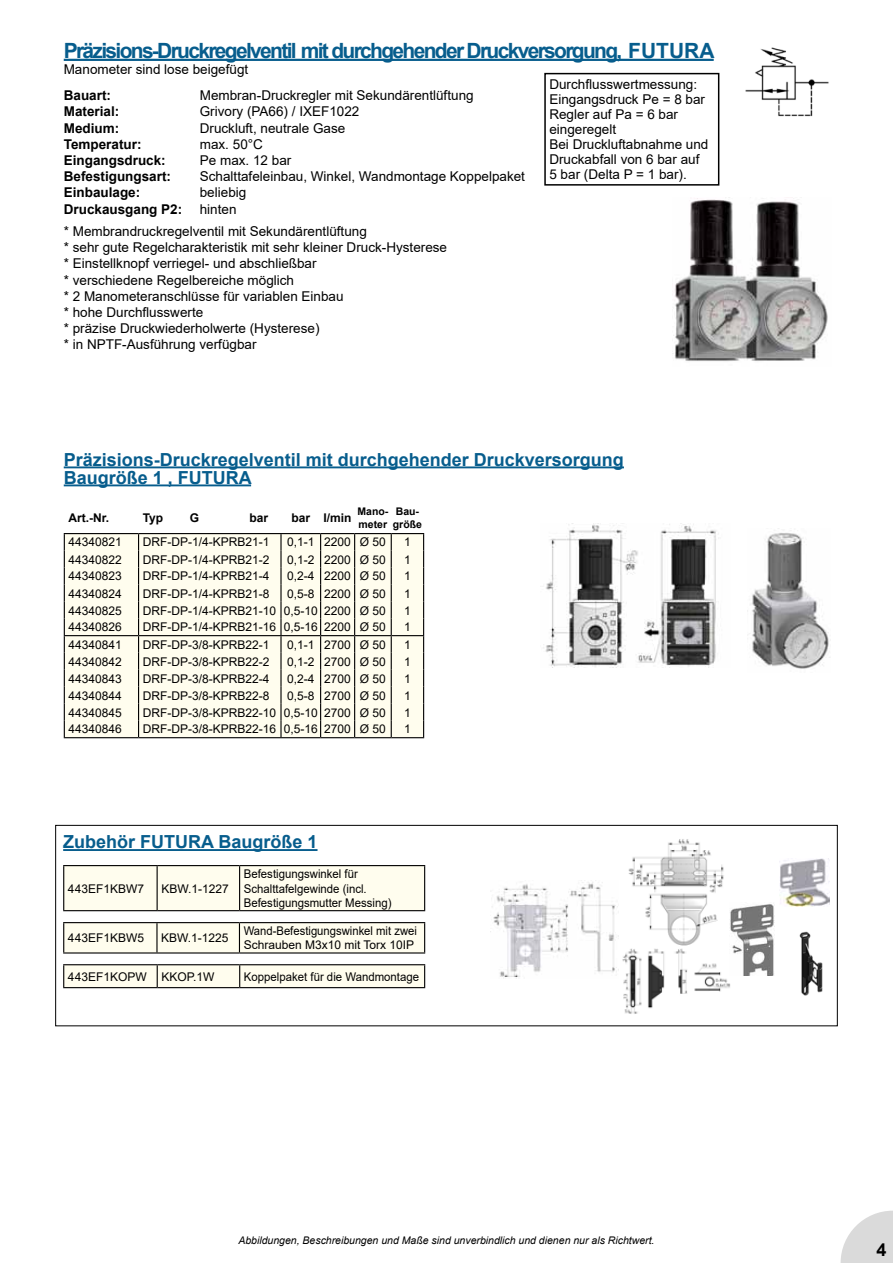
<style>
.page{position:relative;width:893px;height:1263px;background:#fff}
.page>*{position:absolute;margin:0;border:0;box-sizing:border-box;transform-origin:0 0}
.t1{font:700 21px "Arial";letter-spacing:-.08em;color:#075d8d}
.t2{font:700 18px/18px "Arial";color:#075d8d}
.t3{font:700 18px "Arial";color:#000}
.t4{font:13.5px/16.2px "Arial";color:#000}
.t5{font:700 13.5px "Arial";color:#000}
.t6{font:12px "Arial";color:#000}
.t7{font:12px/14.4px "Arial";color:#000;scale:.95 1}
.t8{font:12px/14.4px "Arial";color:#000;scale:.94 1}
.t9{font:700 12px "Arial";color:#000}
.t10{font:italic 10.5px "Arial";color:#000}
.t11{font:700 10.5px/12.6px "Arial";color:#000}
</style>
<div class="page">
<hr style="left:64px;top:59px;width:650px;height:2px;background:#075d8d">
<img style="left:745px;top:47px;width:84px;height:70px">
<img style="left:672px;top:197px;width:156px;height:164px">
<div style="left:544px;top:73px;width:175px;height:113px;border:2px solid #000"></div>
<div style="left:55px;top:825px;width:783px;height:201px;border:1px solid #000"></div>
<img style="left:492px;top:882px;width:126px;height:96px">
<hr style="left:63px;top:849px;width:255px;height:2px;background:#075d8d">
<img style="left:628px;top:839px;width:96px;height:107px">
<img style="left:779px;top:858px;width:50px;height:48px">
<img style="left:799px;top:931px;width:24px;height:64px">
<img style="left:622px;top:948px;width:109px;height:66px">
<hr style="left:63px;top:922px;width:94px;height:1px;background:#000">
<hr style="left:157px;top:922px;width:82px;height:1px;background:#000">
<hr style="left:239px;top:922px;width:186px;height:1px;background:#000">
<svg style="left:63px;top:923px;width:362px;height:30px;background:#f5f3e4"></svg>
<hr style="left:63px;top:964px;width:94px;height:1px;background:#000">
<hr style="left:157px;top:964px;width:83px;height:1px;background:#000">
<hr style="left:240px;top:964px;width:185px;height:1px;background:#000">
<svg style="left:63px;top:965px;width:362px;height:23px;background:#eeecde"></svg>
<div style="left:64px;top:866px;width:360px;height:44px;background:#fffdee"></div>
<hr style="left:63px;top:865px;width:94px;height:1px;background:#000">
<hr style="left:63px;top:866px;width:1px;height:44px;background:#000">
<hr style="left:157px;top:865px;width:83px;height:1px;background:#000">
<hr style="left:157px;top:866px;width:1px;height:44px;background:#000">
<hr style="left:240px;top:865px;width:185px;height:1px;background:#000">
<hr style="left:239px;top:866px;width:1px;height:44px;background:#000">
<hr style="left:63px;top:910px;width:94px;height:1px;background:#000">
<hr style="left:157px;top:910px;width:83px;height:1px;background:#000">
<hr style="left:240px;top:910px;width:185px;height:1px;background:#000">
<hr style="left:424px;top:866px;width:1px;height:44px;background:#000">
<img style="left:730px;top:904px;width:45px;height:72px">
<img style="left:543px;top:523px;width:176px;height:145px">
<img style="left:752px;top:528px;width:78px;height:141px">
<div style="left:65px;top:534px;width:358px;height:203px;background:#fffdee"></div>
<hr style="left:64px;top:635px;width:75px;height:1px;background:#000">
<hr style="left:139px;top:635px;width:142px;height:1px;background:#000">
<hr style="left:281px;top:635px;width:40px;height:1px;background:#000">
<hr style="left:321px;top:635px;width:34px;height:1px;background:#000">
<hr style="left:355px;top:635px;width:36px;height:1px;background:#000">
<hr style="left:391px;top:635px;width:33px;height:1px;background:#000">
<svg style="left:423px;top:534px;width:1px;height:203px"></svg>
<hr style="left:64px;top:737px;width:75px;height:1px;background:#000">
<hr style="left:139px;top:737px;width:142px;height:1px;background:#000">
<hr style="left:281px;top:737px;width:40px;height:1px;background:#000">
<hr style="left:321px;top:737px;width:34px;height:1px;background:#000">
<hr style="left:355px;top:737px;width:36px;height:1px;background:#000">
<hr style="left:391px;top:737px;width:33px;height:1px;background:#000">
<hr style="left:64px;top:533px;width:75px;height:1px;background:#000">
<hr style="left:139px;top:533px;width:142px;height:1px;background:#000">
<hr style="left:281px;top:533px;width:40px;height:1px;background:#000">
<hr style="left:321px;top:533px;width:34px;height:1px;background:#000">
<hr style="left:355px;top:533px;width:36px;height:1px;background:#000">
<hr style="left:391px;top:533px;width:33px;height:1px;background:#000">
<svg style="left:64px;top:534px;width:1px;height:203px"></svg>
<svg style="left:138px;top:534px;width:1px;height:203px"></svg>
<svg style="left:280px;top:534px;width:2px;height:203px"></svg>
<svg style="left:320px;top:534px;width:1px;height:203px"></svg>
<svg style="left:354px;top:534px;width:1px;height:203px"></svg>
<svg style="left:391px;top:534px;width:1px;height:203px"></svg>
<hr style="left:64px;top:466px;width:560px;height:2px;background:#075d8d">
<hr style="left:64px;top:484px;width:187px;height:2px;background:#075d8d">
<svg style="left:841px;top:1210px;width:52px;height:53px"></svg>
<h1 class="t1" style="left:64px;top:35px;width:652px">Präzisions-Druckregelventil mit durchgehender Druckversorgung, FUTURA</h1>
<p class="t4" style="left:64px;top:61px;width:186px">Manometer sind lose beigefügt</p>
<p class="t5" style="left:64px;top:86px;width:49px">Bauart:</p>
<p class="t4" style="left:200px;top:87px;width:275px">Membran-Druckregler mit Sekundärentlüftung</p>
<p class="t5" style="left:64px;top:102px;width:57px">Material:</p>
<p class="t4" style="left:200px;top:103px;width:161px">Grivory (PA66) / IXEF1022</p>
<p class="t5" style="left:64px;top:118px;width:57px">Medium:</p>
<p class="t4" style="left:200px;top:120px;width:147px">Druckluft, neutrale Gase</p>
<p class="t5" style="left:64px;top:135px;width:79px">Temperatur:</p>
<p class="t4" style="left:200px;top:136px;width:65px">max. 50°C</p>
<p class="t5" style="left:64px;top:151px;width:104px">Eingangsdruck:</p>
<p class="t4" style="left:200px;top:152px;width:93px">Pe max. 12 bar</p>
<p class="t5" style="left:64px;top:167px;width:109px">Befestigungsart:</p>
<p class="t4" style="left:200px;top:168px;width:327px">Schalttafeleinbau, Winkel, Wandmontage Koppelpaket</p>
<p class="t5" style="left:64px;top:183px;width:78px">Einbaulage:</p>
<p class="t4" style="left:200px;top:184px;width:48px">beliebig</p>
<p class="t5" style="left:64px;top:199px;width:120px">Druckausgang P2:</p>
<p class="t4" style="left:549px;top:77px;width:161px;line-height:15px">Durchflusswertmessung:<br>Eingangsdruck Pe = 8 bar<br>Regler auf Pa = 6 bar eingeregelt<br>Bei Druckluftabnahme und<br>Druckabfall von 6 bar auf<br>5 bar (Delta P = 1 bar).</p>
<p class="t4" style="left:64px;top:198px;width:305px;line-height:22.4px;text-align:center">hinten<br>* Membrandruckregelventil mit Sekundärentlüftung</p>
<p class="t4" style="left:64px;top:239px;width:385px">* sehr gute Regelcharakteristik mit sehr kleiner Druck-Hysterese * Einstellknopf verriegel- und abschließbar<br>* verschiedene Regelbereiche möglich<br>* 2 Manometeranschlüsse für variablen Einbau<br>* hohe Durchflusswerte<br>* präzise Druckwiederholwerte (Hysterese)<br>* in NPTF-Ausführung verfügbar</p>
<h2 class="t2" style="left:64px;top:450px;width:562px">Präzisions-Druckregelventil mit durchgehender Druckversorgung<br>Baugröße 1 , FUTURA</h2>
<p class="t9" style="left:69px;top:510px;width:42px">Art.-Nr.</p>
<p class="t9" style="left:143px;top:510px;width:22px">Typ</p>
<p class="t9" style="left:190px;top:510px;width:11px">G</p>
<p class="t9" style="left:249px;top:510px;width:20px">bar</p>
<p class="t9" style="left:291px;top:510px;width:62px">bar I/min</p>
<p class="t11" style="left:357px;top:505px;width:32px">Mano&shy;meter</p>
<p class="t11" style="left:393px;top:505px;width:31px">Bau&shy;größe</p>
<p class="t6" style="left:69px;top:534px;width:55px">44340821</p>
<p class="t6" style="left:143px;top:534px;width:128px">DRF-DP-1/4-KPRB21-1</p>
<p class="t6" style="left:287px;top:534px;width:100px">0,1-1 2200 Ø 50</p>
<p class="t6" style="left:404px;top:534px;width:8px">1</p>
<p class="t6" style="left:69px;top:551px;width:55px">44340822</p>
<p class="t6" style="left:143px;top:551px;width:128px">DRF-DP-1/4-KPRB21-2</p>
<p class="t6" style="left:287px;top:551px;width:100px">0,1-2 2200 Ø 50</p>
<p class="t6" style="left:404px;top:551px;width:8px">1</p>
<p class="t6" style="left:69px;top:568px;width:55px">44340823</p>
<p class="t6" style="left:143px;top:568px;width:128px">DRF-DP-1/4-KPRB21-4</p>
<p class="t6" style="left:287px;top:568px;width:100px">0,2-4 2200 Ø 50</p>
<p class="t6" style="left:404px;top:568px;width:8px">1</p>
<p class="t6" style="left:69px;top:585px;width:55px">44340824</p>
<p class="t6" style="left:143px;top:585px;width:128px">DRF-DP-1/4-KPRB21-8</p>
<p class="t6" style="left:287px;top:585px;width:100px">0,5-8 2200 Ø 50</p>
<p class="t6" style="left:404px;top:585px;width:8px">1</p>
<p class="t6" style="left:69px;top:602px;width:55px">44340825</p>
<p class="t6" style="left:143px;top:602px;width:245px">DRF-DP-1/4-KPRB21-10 0,5-10 2200 Ø 50</p>
<p class="t6" style="left:404px;top:602px;width:8px">1</p>
<p class="t6" style="left:69px;top:619px;width:55px">44340826</p>
<p class="t6" style="left:143px;top:619px;width:245px">DRF-DP-1/4-KPRB21-16 0,5-16 2200 Ø 50</p>
<p class="t6" style="left:404px;top:619px;width:8px">1</p>
<p class="t6" style="left:69px;top:636px;width:55px">44340841</p>
<p class="t6" style="left:143px;top:636px;width:128px">DRF-DP-3/8-KPRB22-1</p>
<p class="t6" style="left:287px;top:636px;width:100px">0,1-1 2700 Ø 50</p>
<p class="t6" style="left:404px;top:636px;width:8px">1</p>
<p class="t6" style="left:69px;top:653px;width:55px">44340842</p>
<p class="t6" style="left:143px;top:653px;width:128px">DRF-DP-3/8-KPRB22-2</p>
<p class="t6" style="left:287px;top:653px;width:100px">0,1-2 2700 Ø 50</p>
<p class="t6" style="left:404px;top:653px;width:8px">1</p>
<p class="t6" style="left:69px;top:670px;width:55px">44340843</p>
<p class="t6" style="left:143px;top:670px;width:128px">DRF-DP-3/8-KPRB22-4</p>
<p class="t6" style="left:287px;top:670px;width:100px">0,2-4 2700 Ø 50</p>
<p class="t6" style="left:404px;top:670px;width:8px">1</p>
<p class="t6" style="left:69px;top:687px;width:55px">44340844</p>
<p class="t6" style="left:143px;top:687px;width:128px">DRF-DP-3/8-KPRB22-8</p>
<p class="t6" style="left:287px;top:687px;width:100px">0,5-8 2700 Ø 50</p>
<p class="t6" style="left:404px;top:687px;width:8px">1</p>
<p class="t6" style="left:69px;top:704px;width:55px">44340845</p>
<p class="t6" style="left:143px;top:704px;width:245px">DRF-DP-3/8-KPRB22-10 0,5-10 2700 Ø 50</p>
<p class="t6" style="left:404px;top:704px;width:8px">1</p>
<p class="t6" style="left:69px;top:721px;width:55px">44340846</p>
<p class="t6" style="left:143px;top:721px;width:245px">DRF-DP-3/8-KPRB22-16 0,5-16 2700 Ø 50</p>
<p class="t6" style="left:404px;top:721px;width:8px">1</p>
<h2 class="t2" style="left:63px;top:833px;width:256px">Zubehör FUTURA Baugröße 1</h2>
<p class="t6" style="left:68px;top:880px;width:78px">443EF1KBW7</p>
<p class="t6" style="left:161px;top:880px;width:69px">KBW.1-1227</p>
<p class="t7" style="left:244px;top:867px;width:157px">Befestigungswinkel für<br>Schalttafelgewinde (incl.<br>Befestigungsmutter Messing)</p>
<p class="t6" style="left:68px;top:930px;width:78px">443EF1KBW5</p>
<p class="t6" style="left:161px;top:930px;width:69px">KBW.1-1225</p>
<p class="t8" style="left:244px;top:923px;width:186px">Wand-Befestigungswinkel mit zwei<br>Schrauben M3x10 mit Torx 10IP</p>
<p class="t6" style="left:68px;top:968px;width:148px">443EF1KOPW KKOP.1W</p>
<p class="t7" style="left:244px;top:969px;width:186px">Koppelpaket für die Wandmontage</p>
<p class="t10" style="left:238px;top:1233px;width:418px">Abbildungen, Beschreibungen und Maße sind unverbindlich und dienen nur als Richtwert.</p>
<h2 class="t3" style="left:877px;top:1237px;width:12px">4</h2>
</div>
